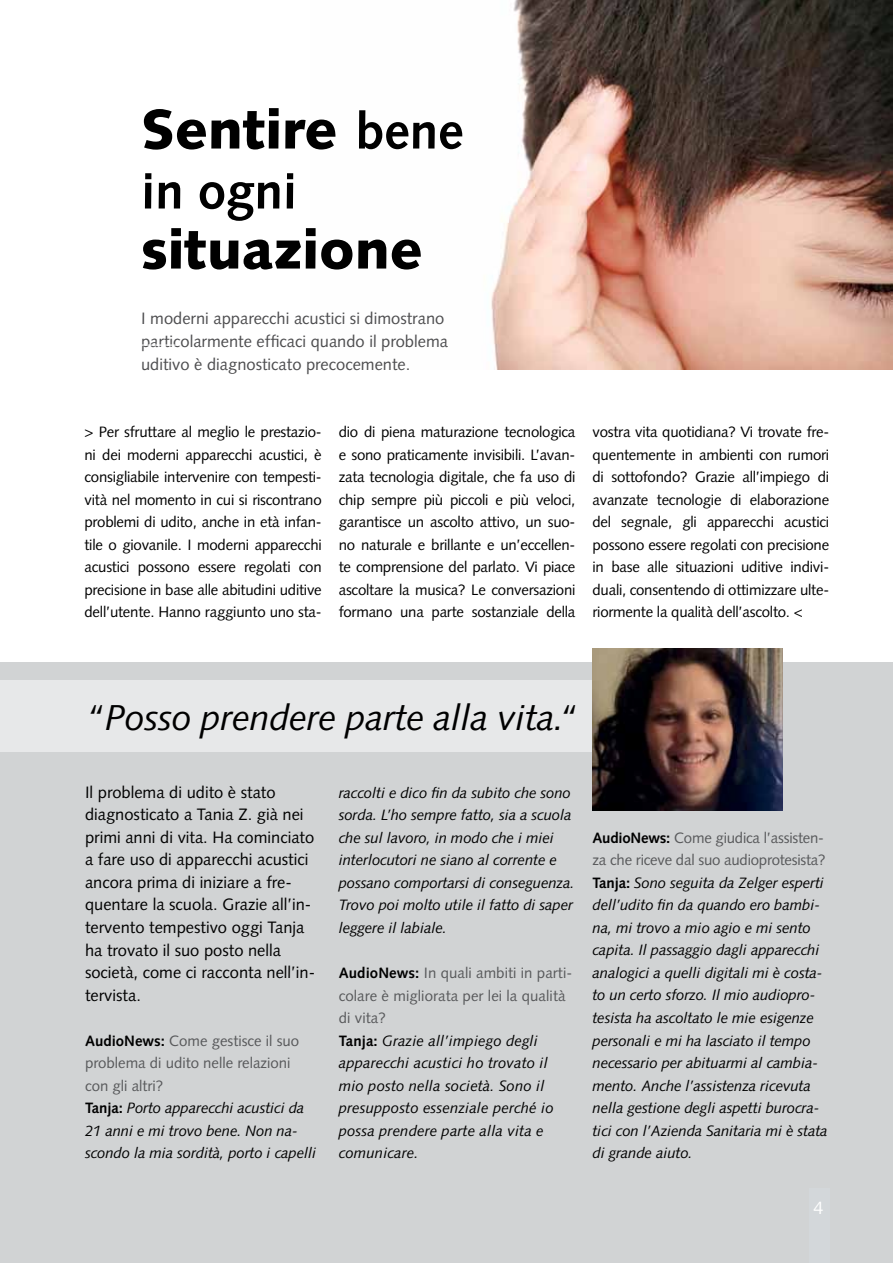
<style>
.page{position:relative;width:893px;height:1263px;background:#fff}
.page>*{position:absolute;margin:0;border:0;box-sizing:border-box;transform-origin:0 0}
.t1{font:900 55.5px "Syntax";color:#000}
.t2{font:700 51px "Syntax";color:#000}
.t3{font:italic 36px "Syntax";letter-spacing:-.01em;color:#000}
.t4{font:18px "Syntax";color:#fff}
.t5{font:16.5px/22.5px "Syntax";color:#000}
.t6{font:16.5px/22.5px "Syntax";color:#4d4d4f}
.t7{font:italic 15px/22.5px "Syntax";letter-spacing:-.01em;color:#000}
.t8{font:15px/22.5px "Syntax";letter-spacing:-.015em;color:#000;text-align:justify}
.s1{font-weight:700;font-size:51px}
.s2{font-weight:700;font-style:normal}
.s3{font-style:normal;color:#58595b}
</style>
<div class="page">
<img style="left:491px;top:0;width:402px;height:369px">
<div style="left:0;top:662px;width:893px;height:601px;background:#d1d3d4"></div>
<div style="left:0;top:680px;width:769px;height:71px;background:#e7e8e9"></div>
<div style="left:809px;top:1188px;width:20px;height:75px;background:#d3d7da"></div>
<img style="left:592px;top:648px;width:191px;height:162px">
<h1 class="t1" style="left:141px;top:107px;width:324px">Sentire <span class="s1">bene</span></h1>
<h2 class="t2" style="left:141px;top:170px;width:157px">in ogni</h2>
<h1 class="t1" style="left:141px;top:227px;width:283px">situazione</h1>
<p class="t6" style="left:141px;top:309px;width:308px">I moderni apparecchi acustici si dimostrano particolarmente efficaci quando il problema uditivo è diagnosticato precocemente.</p>
<p class="t8" style="left:85px;top:422px;width:239px">&gt; Per sfruttare al meglio le prestazio&shy;ni dei moderni apparecchi acustici, è consigliabile intervenire con tempesti&shy;vità nel momento in cui si riscontrano problemi di udito, anche in età infan&shy;tile o giovanile. I moderni apparecchi acustici possono essere regolati con precisione in base alle abitudini uditive dell’utente. Hanno raggiunto uno sta-</p>
<p class="t8" style="left:339px;top:422px;width:238px">dio di piena maturazione tecnologica e sono praticamente invisibili. L’avan&shy;zata tecnologia digitale, che fa uso di chip sempre più piccoli e più veloci, garantisce un ascolto attivo, un suo&shy;no naturale e brillante e un’eccellen&shy;te comprensione del parlato. Vi piace ascoltare la musica? Le conversazioni formano una parte sostanziale della</p>
<p class="t8" style="left:592px;top:422px;width:238px">vostra vita quotidiana? Vi trovate fre&shy;quentemente in ambienti con rumori di sottofondo? Grazie all’impiego di avanzate tecnologie di elaborazione del segnale, gli apparecchi acustici possono essere regolati con precisione in base alle situazioni uditive indivi&shy;duali, consentendo di ottimizzare ulte&shy;riormente la qualità dell’ascolto. &lt;</p>
<h3 class="t3" style="left:85px;top:703px;width:495px">“Posso prendere parte alla vita.“</h3>
<p class="t5" style="left:85px;top:782px;width:232px">Il problema di udito è stato diagnosticato a Tania Z. già nei primi anni di vita. Ha cominciato a fare uso di apparecchi acustici ancora prima di iniziare a fre&shy;quentare la scuola. Grazie all’in&shy;tervento tempestivo oggi Tanja ha trovato il suo posto nella società, come ci racconta nell’in&shy;tervista.</p>
<p class="t7" style="left:85px;top:1031px;width:233px"><span class="s2">AudioNews:</span> <span class="s3">Come gestisce il suo problema di udito nelle relazioni con gli altri?<br></span><span class="s2">Tanja:</span> Porto apparecchi acustici da<br>21 anni e mi trovo bene. Non na&shy;scondo la mia sordità, porto i capelli</p>
<p class="t7" style="left:339px;top:783px;width:237px">raccolti e dico fin da subito che sono sorda. L’ho sempre fatto, sia a scuola che sul lavoro, in modo che i miei interlocutori ne siano al corrente e possano comportarsi di conseguenza.<br>Trovo poi molto utile il fatto di saper leggere il labiale.</p>
<p class="t7" style="left:339px;top:963px;width:235px"><span class="s2">AudioNews:</span> <span class="s3">In quali ambiti in parti&shy;colare è migliorata per lei la qualità di vita?<br></span><span class="s2">Tanja:</span> Grazie all’impiego degli apparecchi acustici ho trovato il mio posto nella società. Sono il presupposto essenziale perché io possa prendere parte alla vita e comunicare.</p>
<p class="t7" style="left:592px;top:828px;width:237px"><span class="s2">AudioNews:</span> <span class="s3">Come giudica l’assisten&shy;za che riceve dal suo audioprotesista?<br></span><span class="s2">Tanja:</span> Sono seguita da Zelger esperti dell’udito fin da quando ero bambi&shy;na, mi trovo a mio agio e mi sento capita. Il passaggio dagli apparecchi analogici a quelli digitali mi è costa&shy;to un certo sforzo. Il mio audiopro&shy;tesista ha ascoltato le mie esigenze personali e mi ha lasciato il tempo necessario per abituarmi al cambia&shy;mento. Anche l’assistenza ricevuta nella gestione degli aspetti burocra&shy;tici con l’Azienda Sanitaria mi è stata di grande aiuto.</p>
<p class="t4" style="left:813px;top:1200px;width:12px">4</p>
</div>
